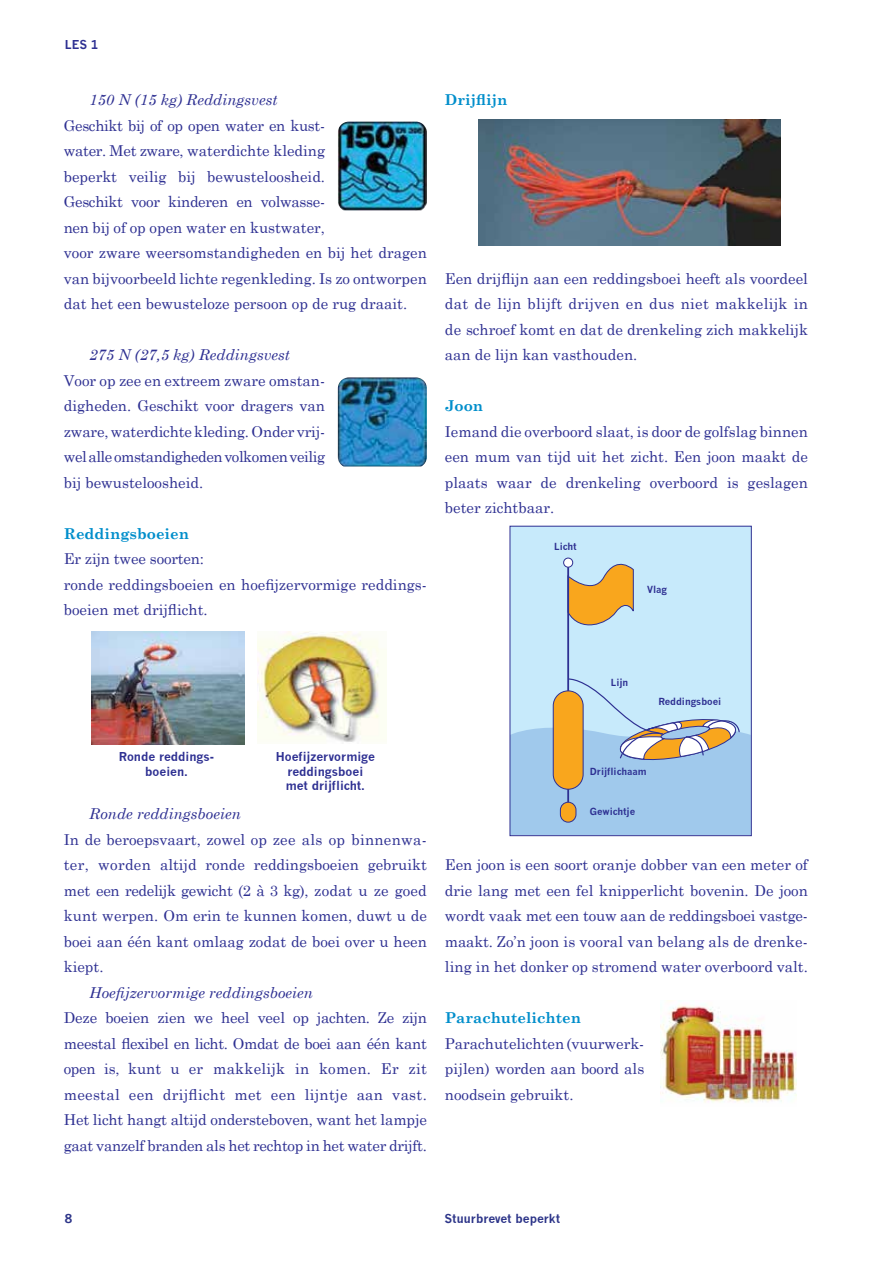
<style>
.page{position:relative;width:893px;height:1263px;background:#fff}
.page>*{position:absolute;margin:0;border:0;box-sizing:border-box;transform-origin:0 0}
.t1{font:15px/25.5px "Century Schoolbook";color:#2e3092;text-align:justify}
.t2{font:italic 15px "Century Schoolbook";color:#2e3092}
.t3{font:700 15px "Century Schoolbook";color:#008ecb}
.t4{font:700 12px/14.4px "News Gothic";color:#2e3092;text-align:center}
.t5{font:700 12px "News Gothic";color:#2d3589}
.t6{font:700 9.6px "News Gothic";color:#2e3092}
</style>
<div class="page">
<img style="left:92px;top:631px;width:153px;height:113px">
<img style="left:258px;top:631px;width:129px;height:111px">
<img style="left:479px;top:120px;width:302px;height:125px">
<div style="left:510px;top:526px;width:241px;height:308px;background:#c7eafb"></div>
<svg style="left:569px;top:558px;width:65px;height:75px"></svg>
<hr style="left:567px;top:567px;width:2px;height:157px;background:#2e3092">
<div style="left:563px;top:558px;width:10px;height:9px;background:#fff;border:1px solid #2e3092;border-radius:50%"></div>
<svg style="left:512px;top:678px;width:238px;height:156px"></svg>
<div style="left:510px;top:526px;width:242px;height:310px;border:1px solid #2e3092"></div>
<img style="left:661px;top:1000px;width:135px;height:103px">
<img style="left:338px;top:122px;width:89px;height:89px">
<img style="left:338px;top:377px;width:89px;height:89px">
<p class="t4" style="left:65px;top:38px;width:35px">LES 1</p>
<p class="t2" style="left:89px;top:90px;width:190px">150 N (15 kg) Reddingsvest</p>
<p class="t1" style="left:64px;top:112px;width:365px;text-align:left">Geschikt bij of op open water en kust-<br>water. Met zware, waterdichte kleding<br>beperkt veilig bij bewusteloosheid.<br>Geschikt voor kinderen en volwasse-<br>nen bij of op open water en kustwater,<br>voor zware weersomstandigheden en bij het dragen van bijvoorbeeld lichte regenkleding. Is zo ontworpen dat het een bewusteloze persoon op de rug draait.</p>
<p class="t2" style="left:89px;top:345px;width:202px">275 N (27,5 kg) Reddingsvest</p>
<p class="t1" style="left:64px;top:367px;width:263px">Voor op zee en extreem zware omstan&shy;digheden. Geschikt voor dragers van zware, waterdichte kleding. Onder vrij&shy;wel alle omstandigheden volkomen veilig bij bewusteloosheid.</p>
<p class="t3" style="left:64px;top:524px;width:127px">Reddingsboeien</p>
<p class="t1" style="left:64px;top:545px;width:365px;text-align:left">Er zijn twee soorten:<br>ronde reddingsboeien en hoefijzervormige reddings&shy;boeien met drijflicht.</p>
<p class="t3" style="left:445px;top:91px;width:64px">Drijflijn</p>
<p class="t1" style="left:445px;top:265px;width:365px">Een drijflijn aan een reddingsboei heeft als voordeel dat de lijn blijft drijven en dus niet makkelijk in de schroef komt en dat de drenkeling zich makkelijk aan de lijn kan vasthouden.</p>
<p class="t3" style="left:445px;top:397px;width:40px">Joon</p>
<p class="t1" style="left:445px;top:418px;width:365px">Iemand die overboord slaat, is door de golfslag binnen een mum van tijd uit het zicht. Een joon maakt de plaats waar de drenkeling overboord is geslagen beter zichtbaar.</p>
<p class="t6" style="left:554px;top:540px;width:24px">Licht</p>
<p class="t6" style="left:647px;top:583px;width:22px">Vlag</p>
<p class="t4" style="left:119px;top:749px;width:97px">Ronde reddings&shy;boeien.</p>
<p class="t4" style="left:276px;top:749px;width:101px">Hoefijzervormige reddingsboei met drijflicht.</p>
<p class="t2" style="left:89px;top:804px;width:153px">Ronde reddingsboeien</p>
<p class="t1" style="left:64px;top:826px;width:365px">In de beroepsvaart, zowel op zee als op binnenwa&shy;ter, worden altijd ronde reddingsboeien gebruikt met een redelijk gewicht (2 à 3 kg), zodat u ze goed kunt werpen. Om erin te kunnen komen, duwt u de boei aan één kant omlaag zodat de boei over u heen kiept.</p>
<p class="t2" style="left:89px;top:983px;width:225px">Hoefijzervormige reddingsboeien</p>
<p class="t1" style="left:64px;top:1004px;width:365px">Deze boeien zien we heel veel op jachten. Ze zijn meestal flexibel en licht. Omdat de boei aan één kant open is, kunt u er makkelijk in komen. Er zit meestal een drijflicht met een lijntje aan vast.<br>Het licht hangt altijd ondersteboven, want het lampje gaat vanzelf branden als het rechtop in het water drijft.</p>
<p class="t6" style="left:611px;top:677px;width:19px">Lijn</p>
<p class="t6" style="left:658px;top:696px;width:64px">Reddingsboei</p>
<p class="t6" style="left:590px;top:766px;width:58px">Drijflichaam</p>
<p class="t6" style="left:590px;top:806px;width:47px">Gewichtje</p>
<p class="t1" style="left:445px;top:851px;width:365px">Een joon is een soort oranje dobber van een meter of drie lang met een fel knipperlicht bovenin. De joon wordt vaak met een touw aan de reddingsboei vastge&shy;maakt. Zo’n joon is vooral van belang als de drenke&shy;ling in het donker op stromend water overboord valt.</p>
<p class="t3" style="left:445px;top:1009px;width:138px">Parachutelichten</p>
<p class="t1" style="left:445px;top:1030px;width:201px">Parachutelichten (vuurwerk&shy;pijlen) worden aan boord als noodsein gebruikt.</p>
<p class="t5" style="left:65px;top:1211px;width:9px">8</p>
<p class="t5" style="left:444px;top:1211px;width:117px">Stuurbrevet beperkt</p>
</div>
